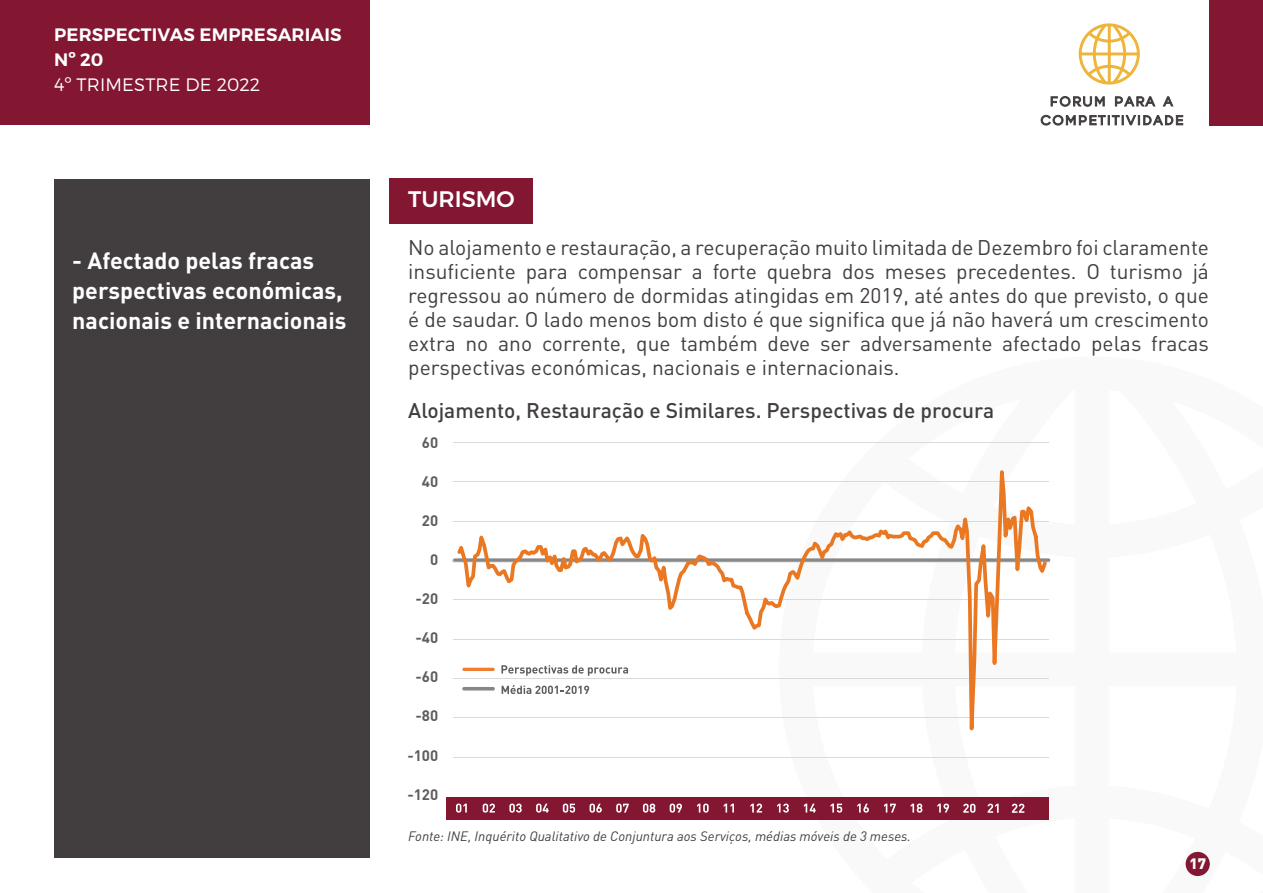
<style>
.page{position:relative;width:1263px;height:893px;background:#fff}
.page>*{position:absolute;margin:0;border:0;box-sizing:border-box;transform-origin:0 0}
.t1{font:700 23.25px/30px "DIN Pro";color:#fff}
.t2{font:500 22.5px "Montserrat";color:#fff}
.t3{font:21px/24px "DIN Pro";color:#423e40;text-align:justify}
.t4{font:500 21px "DIN Pro";color:#423e40}
.t5{font:600 18px/25.2px "Montserrat";letter-spacing:.01em;color:#fff}
.t6{font:300 18px "Montserrat";letter-spacing:.01em;color:#fff}
.t7{font:700 15px "DIN Pro";color:#5e5d5d}
.t8{font:900 15px "DIN Pro";color:#fff}
.t9{font:italic 13.5px "DIN";color:#423e40}
</style>
<div class="page">
<div style="left:54px;top:179px;width:316px;height:678px;background:#423e40"></div>
<div style="left:0;top:0;width:370px;height:125px;background:#831732"></div>
<div style="left:1210px;top:0;width:53px;height:125px;background:#831732"></div>
<svg style="left:1079px;top:23px;width:61px;height:62px"></svg>
<svg style="left:1050px;top:96px;width:55px;height:11px"></svg>
<svg style="left:1115px;top:96px;width:41px;height:11px"></svg>
<svg style="left:1162px;top:96px;width:12px;height:11px"></svg>
<svg style="left:1040px;top:114px;width:143px;height:12px"></svg>
<div style="left:1185px;top:852px;width:25px;height:24px;background:#831832;border-radius:50%"></div>
<div style="left:389px;top:179px;width:143px;height:45px;background:#831732"></div>
<hr style="left:453px;top:718px;width:596px;height:1px;background:#dadada">
<hr style="left:453px;top:757px;width:596px;height:1px;background:#dadada">
<hr style="left:453px;top:797px;width:581px;height:1px;background:#dadada">
<hr style="left:453px;top:678px;width:596px;height:1px;background:#dadada">
<hr style="left:453px;top:639px;width:596px;height:1px;background:#dadada">
<hr style="left:453px;top:599px;width:596px;height:1px;background:#dadada">
<div style="left:452px;top:560px;width:598px;height:2px;border:2px solid #dadada"></div>
<hr style="left:453px;top:521px;width:596px;height:1px;background:#dadada">
<hr style="left:453px;top:481px;width:596px;height:1px;background:#dadada">
<hr style="left:453px;top:442px;width:596px;height:1px;background:#dadada">
<svg style="left:454px;top:470px;width:596px;height:350px"></svg>
<p class="t5" style="left:54px;top:22px;width:289px">PERSPECTIVAS EMPRESARIAIS<br>Nº 20</p>
<p class="t6" style="left:54px;top:74px;width:208px">4º TRIMESTRE DE 2022</p>
<p class="t1" style="left:72px;top:245px;width:276px">- Afectado pelas fracas perspectivas económicas, nacionais e internacionais</p>
<p class="t2" style="left:408px;top:185px;width:108px">TURISMO</p>
<p class="t3" style="left:408px;top:235px;width:802px">No alojamento e restauração, a recuperação muito limitada de Dezembro foi claramente insuficiente para compensar a forte quebra dos meses precedentes. O turismo já regressou ao número de dormidas atingidas em 2019, até antes do que previsto, o que é de saudar. O lado menos bom disto é que significa que já não haverá um crescimento extra no ano corrente, que também deve ser adversamente afectado pelas fracas perspectivas económicas, nacionais e internacionais.</p>
<p class="t4" style="left:408px;top:396px;width:588px">Alojamento, Restauração e Similares. Perspectivas de procura</p>
<p class="t7" style="left:422px;top:432px;width:18px">60</p>
<p class="t7" style="left:422px;top:471px;width:18px">40</p>
<p class="t7" style="left:422px;top:510px;width:18px">20</p>
<p class="t7" style="left:430px;top:549px;width:10px">0</p>
<p class="t7" style="left:415px;top:588px;width:24px">-20</p>
<p class="t7" style="left:415px;top:628px;width:24px">-40</p>
<p class="t7" style="left:415px;top:667px;width:24px">-60</p>
<p class="t7" style="left:415px;top:706px;width:24px">-80</p>
<p class="t7" style="left:407px;top:745px;width:32px">-100</p>
<p class="t7" style="left:407px;top:784px;width:32px">-120</p>
<p class="t9" style="left:408px;top:828px;width:504px">Fonte: INE, Inquérito Qualitativo de Conjuntura aos Serviços, médias móveis de 3 meses.</p>
<p class="t8" style="left:1189px;top:853px;width:18px">17</p>
</div>
